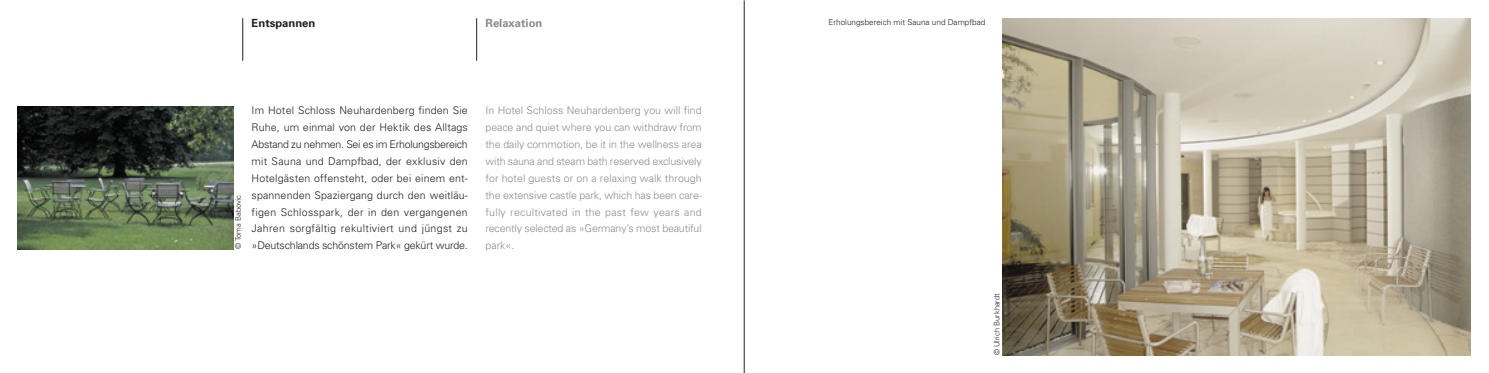
<style>
.page{position:relative;width:1489px;height:373px;background:#fff}
.page>*{position:absolute;margin:0;border:0;box-sizing:border-box;transform-origin:0 0}
.t1{font:700 11.25px "Univers";color:#8a8c8f}
.t2{font:700 11.25px "Univers";color:#231f20}
.t3{font:300 10.62px/16.9px "Univers";letter-spacing:-.015em;color:#8a8c8f;text-align:justify}
.t4{font:300 10.62px/16.9px "Univers";letter-spacing:.025em;color:#231f20;text-align:justify}
.t5{font:300 10.62px "Univers";letter-spacing:-.015em;color:#231f20}
.t6{font:300 8.12px "Univers";color:#231f20}
.t7{font:300 7.5px "Univers";color:#231f20}
</style>
<div class="page">
<hr style="left:744px;top:0;width:1px;height:372px;background:#231f20">
<hr style="left:243px;top:18px;width:1px;height:43px;background:#231f20">
<hr style="left:476px;top:18px;width:1px;height:43px;background:#231f20">
<img style="left:18px;top:106px;width:215px;height:143px">
<img style="left:1003px;top:18px;width:467px;height:337px">
<p class="t2" style="left:252px;top:19px;width:65px">Entspannen</p>
<p class="t1" style="left:485px;top:19px;width:58px">Relaxation</p>
<p class="t7" style="left:236px;top:249px;width:56px;rotate:-90deg">© Toma Babovic</p>
<p class="t4" style="left:252px;top:103px;width:218px">Im Hotel Schloss Neuhardenberg finden Sie Ruhe, um einmal von der Hektik des Alltags Abstand zu nehmen. Sei es im Erholungsbereich mit Sauna und Dampfbad, der exklusiv den Hotelgästen offensteht, oder bei einem ent&shy;spannenden Spaziergang durch den weitläu&shy;figen Schlosspark, der in den vergangenen Jahren sorgfältig rekultiviert und jüngst zu</p>
<p class="t5" style="left:252px;top:241px;width:218px">»Deutschlands schönstem Park« gekürt wurde.</p>
<p class="t3" style="left:485px;top:103px;width:218px">In Hotel Schloss Neuhardenberg you will find peace and quiet where you can withdraw from the daily commotion, be it in the wellness area with sauna and steam bath reserved exclusively for hotel guests or on a relaxing walk through the extensive castle park, which has been care&shy;fully recultivated in the past few years and recently selected as »Germany’s most beautiful park«.</p>
<p class="t6" style="left:828px;top:19px;width:158px">Erholungsbereich mit Sauna und Dampfbad</p>
<p class="t7" style="left:994px;top:355px;width:63px;rotate:-90deg">© Ulrich Burkhardt</p>
</div>
